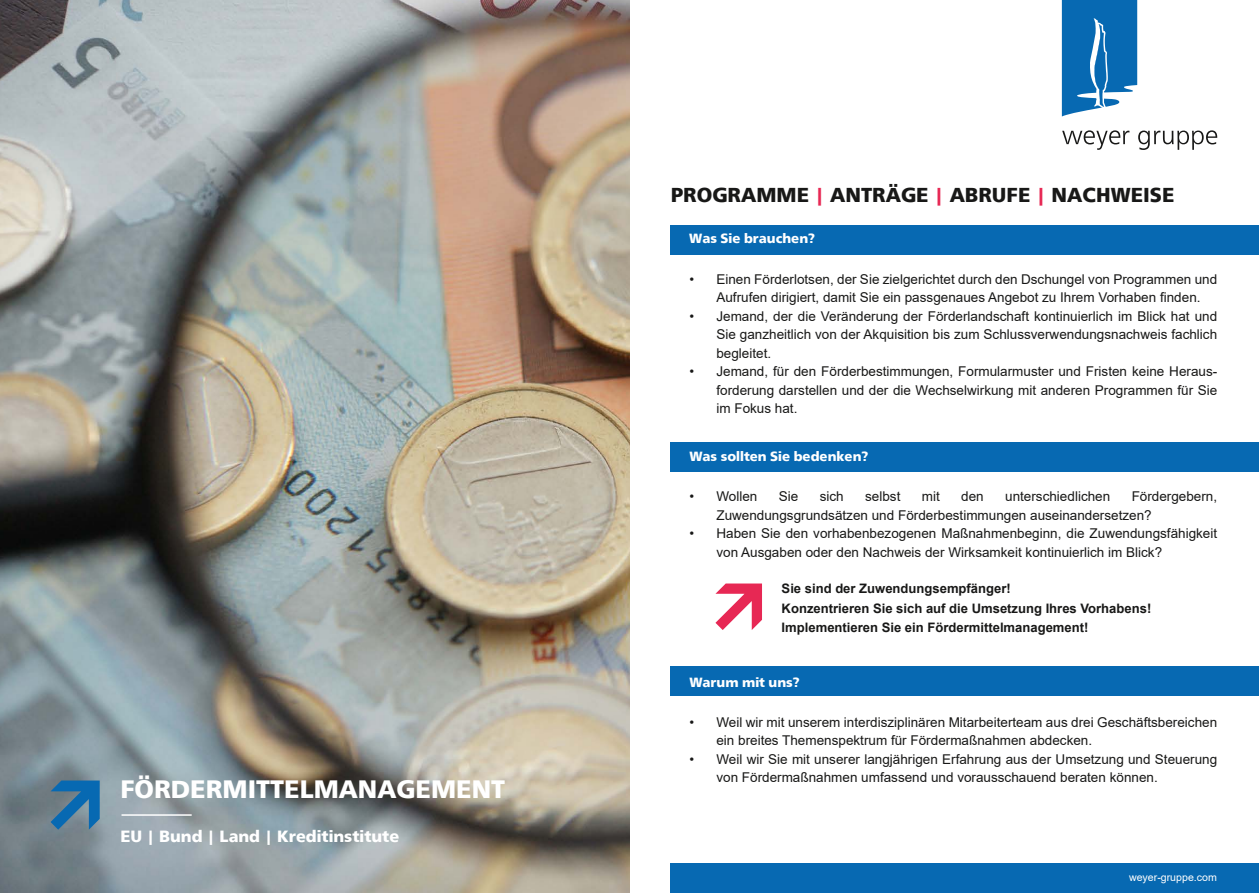
<style>
.page{position:relative;width:1259px;height:893px;background:#fff}
.page>*{position:absolute;margin:0;border:0;box-sizing:border-box;transform-origin:0 0}
.t1{font:800 26.25px "Front Page Baltic";color:#fff}
.t2{font:800 21px "Front Page Baltic";color:#181817}
.t3{font:800 16.95px "Front Page Baltic";color:#fff}
.t4{font:800 13.8px "Front Page Baltic";color:#fff}
.t5{font:13.5px/18.5px "Arial";color:#181817}
.t6{font:700 13.05px/19.5px "Arial";color:#181817}
.t7{font:10.5px "Arial";color:#fff}
.s1{color:#e72854}
</style>
<div class="page">
<div style="left:671px;top:442px;width:588px;height:29px;background:#0769b2"></div>
<div style="left:671px;top:666px;width:588px;height:30px;background:#0769b2"></div>
<svg style="left:715px;top:583px;width:47px;height:47px"></svg>
<div style="left:671px;top:225px;width:588px;height:29px;background:#0769b2"></div>
<svg style="left:1062px;top:130px;width:67px;height:20px"></svg>
<svg style="left:1138px;top:130px;width:79px;height:20px"></svg>
<svg style="left:1062px;top:1px;width:75px;height:115px"></svg>
<div style="left:671px;top:864px;width:588px;height:29px;background:#0769b2"></div>
<hr style="left:1062px;top:0;width:75px;height:1px;background:#0769b2">
<img style="left:0;top:0;width:629px;height:893px">
<svg style="left:51px;top:780px;width:49px;height:50px;background:#3a76a1"></svg>
<hr style="left:121px;top:814px;width:71px;height:2px;background:#fff">
<h1 class="t1" style="left:120px;top:774px;width:386px">FÖRDERMITTELMANAGEMENT</h1>
<p class="t3" style="left:120px;top:826px;width:280px">EU | Bund | Land | Kreditinstitute</p>
<h2 class="t2" style="left:671px;top:183px;width:505px">PROGRAMME <span class="s1">|</span> ANTRÄGE <span class="s1">|</span> ABRUFE <span class="s1">|</span> NACHWEISE</h2>
<p class="t4" style="left:689px;top:231px;width:127px">Was Sie brauchen?</p>
<p class="t5" style="left:716px;top:270px;width:502px;text-indent:-27px">• Einen Förderlotsen, der Sie zielgerichtet durch den Dschungel von Programmen und<br>Aufrufen dirigiert, damit Sie ein passgenaues Angebot zu Ihrem Vorhaben finden.</p>
<p class="t5" style="left:716px;top:307px;width:502px;text-align:justify;text-indent:-27px">• Jemand, der die Veränderung der Förderlandschaft kontinuierlich im Blick hat und Sie ganzheitlich von der Akquisition bis zum Schlussverwendungsnachweis fachlich begleitet.</p>
<p class="t5" style="left:716px;top:362px;width:502px;text-align:justify;text-indent:-27px">• Jemand, für den Förderbestimmungen, Formularmuster und Fristen keine Heraus&shy;forderung darstellen und der die Wechselwirkung mit anderen Programmen für Sie im Fokus hat.</p>
<p class="t4" style="left:689px;top:449px;width:180px">Was sollten Sie bedenken?</p>
<p class="t5" style="left:689px;top:487px;width:70px">• Wollen</p>
<p class="t5" style="left:779px;top:487px;width:21px">Sie</p>
<p class="t5" style="left:820px;top:487px;width:26px">sich</p>
<p class="t5" style="left:865px;top:487px;width:37px">selbst</p>
<p class="t5" style="left:922px;top:487px;width:19px">mit</p>
<p class="t5" style="left:961px;top:487px;width:24px">den</p>
<p class="t5" style="left:1005px;top:487px;width:107px">unterschiedlichen</p>
<p class="t5" style="left:716px;top:487px;width:502px;text-indent:415px">Fördergebern,<br>Zuwendungsgrundsätzen und Förderbestimmungen auseinandersetzen?</p>
<p class="t5" style="left:716px;top:524px;width:502px;text-indent:-27px">• Haben Sie den vorhabenbezogenen Maßnahmenbeginn, die Zuwendungsfähigkeit von Ausgaben oder den Nachweis der Wirksamkeit kontinuierlich im Blick?</p>
<p class="t6" style="left:781px;top:579px;width:371px">Sie sind der Zuwendungsempfänger!<br>Konzentrieren Sie sich auf die Umsetzung Ihres Vorhabens!<br>Implementieren Sie ein Fördermittelmanagement!</p>
<p class="t4" style="left:689px;top:674px;width:112px">Warum mit uns?</p>
<p class="t5" style="left:716px;top:712px;width:502px;text-indent:-27px">• Weil wir mit unserem interdisziplinären Mitarbeiterteam aus drei Geschäftsbereichen ein breites Themenspektrum für Fördermaßnahmen abdecken.</p>
<p class="t5" style="left:716px;top:749px;width:502px;text-indent:-27px">• Weil wir Sie mit unserer langjährigen Erfahrung aus der Umsetzung und Steuerung von Fördermaßnahmen umfassend und vorausschauend beraten können.</p>
<p class="t7" style="left:1129px;top:870px;width:89px">weyer-gruppe.com</p>
</div>
